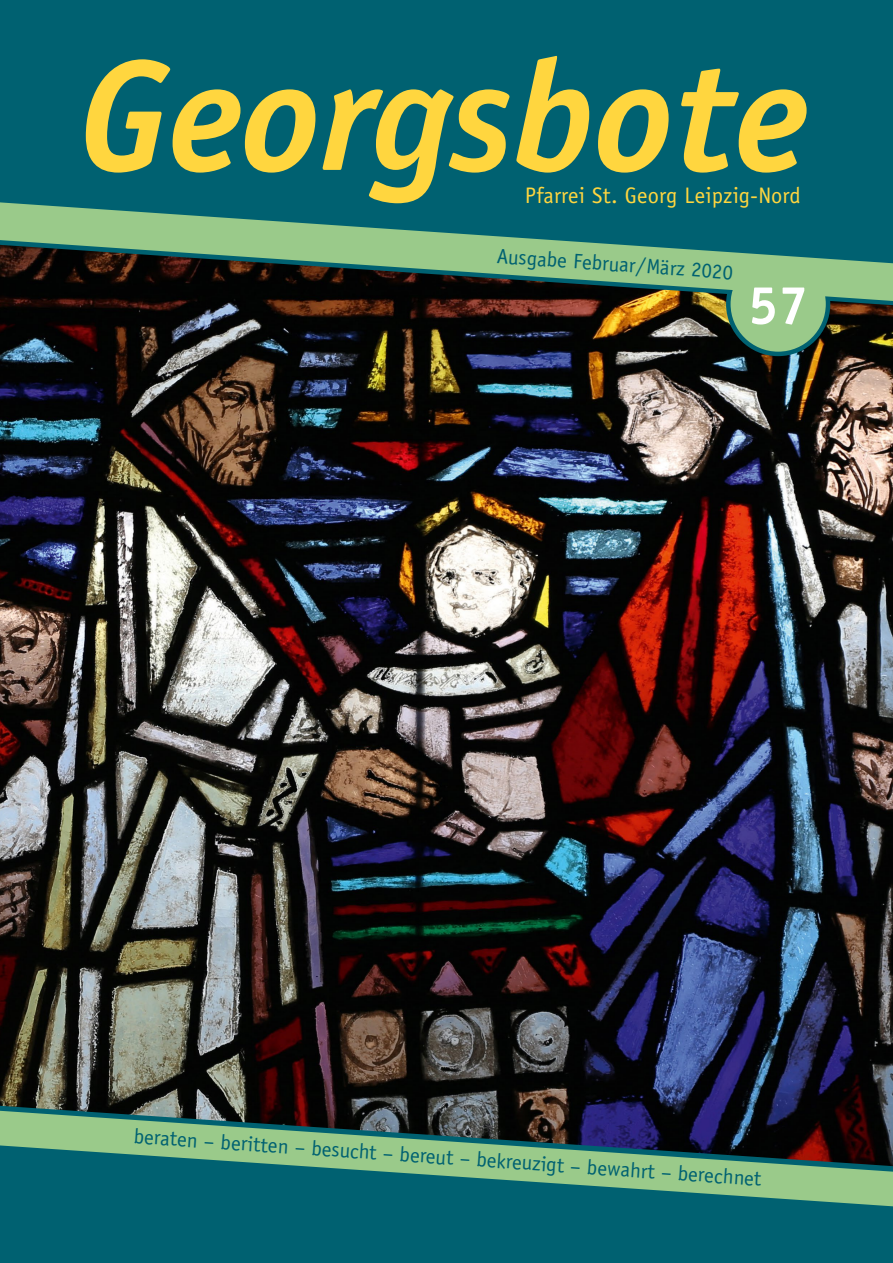
<style>
.page{position:relative;width:893px;height:1263px;background:#fff}
.page>*{position:absolute;margin:0;border:0;box-sizing:border-box;transform-origin:0 0}
.t1{font:italic 700 157.5px "Officina Sans Std";color:#ffd63f}
.t2{font:700 54px "Officina Sans Std";color:#fff}
.t3{font:22.5px "Officina Sans Std";letter-spacing:.01em;color:#ffd63f}
.t4{font:21px "Officina Sans Std";color:#006171}
</style>
<div class="page">
<img style="left:0;top:305px;width:893px;height:801px">
<div style="left:0;top:0;width:893px;height:305px;background:#006171"></div>
<svg style="left:0;top:1106px;width:893px;height:157px;background:#035c6c"></svg>
<div style="left:728px;top:254px;width:100px;height:100px;background:#9aca8a;border-radius:50%"></div>
<div style="left:726px;top:252px;width:104px;height:104px;border:4px solid #006171;border-radius:50%"></div>
<svg style="left:0;top:1111px;width:893px;height:95px;background:#417467"></svg>
<svg style="left:0;top:202px;width:893px;height:99px;background:#41735e"></svg>
<h1 class="t1" style="left:78px;top:22px;width:731px">Georgsbote</h1>
<p class="t3" style="left:525px;top:182px;width:277px">Pfarrei St. Georg Leipzig-Nord</p>
<p class="t4" style="left:498px;top:243px;width:238px;rotate:4deg">Ausgabe Februar/März 2020</p>
<h2 class="t2" style="left:748px;top:272px;width:62px">57</h2>
<p class="t4" style="left:135px;top:1123px;width:630px;rotate:4deg">beraten – beritten – besucht – bereut – bekreuzigt – bewahrt – berechnet</p>
</div>
